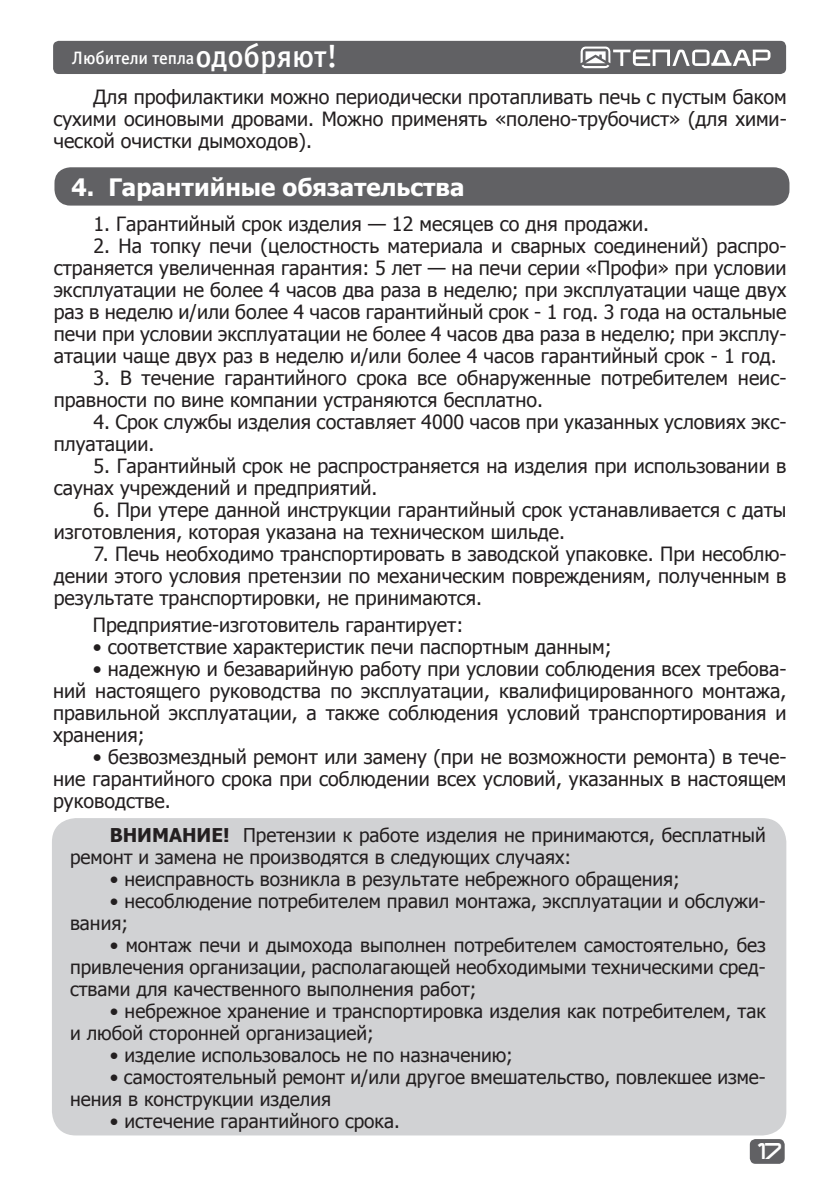
<style>
.page{position:relative;width:840px;height:1191px;background:#fff}
.page>*{position:absolute;margin:0;border:0;box-sizing:border-box;transform-origin:0 0}
.t1{font:700 24px "Tahoma";color:#fff}
.t2{font:19.6px/22px "Tahoma";color:#231f20;text-align:justify}
.t3{font:19px/22px "Tahoma";color:#231f20}
.t4{font:18px "Officina Sans Medium C";letter-spacing:-.005em;color:#fff}
.t5{font:16px "teplodar";color:#fff}
.s1{font-size:32px}
.s2{font-weight:700}
</style>
<div class="page">
<div style="left:749px;top:1139px;width:35px;height:24px;background:#616164;border-radius:6px"></div>
<div style="left:53px;top:41px;width:732px;height:33px;background:#616164;border-radius:6px"></div>
<svg style="left:580px;top:46px;width:190px;height:22px"></svg>
<div style="left:54px;top:167px;width:735px;height:39px;background:#616164;border-radius:16px"></div>
<div style="left:52px;top:818px;width:733px;height:317px;background:#d1d2d4;border-radius:24px"></div>
<p class="t4" style="left:72px;top:48px;width:267px">Любители тепла<span class="s1">одобряют!</span></p>
<p class="t2" style="left:53px;top:85px;width:734px;text-indent:40px">Для профилактики можно периодически протапливать печь с пустым баком сухими осиновыми дровами. Можно применять «полено-трубочист» (для хими&shy;ческой очистки дымоходов).</p>
<p class="t1" style="left:71px;top:170px;width:394px">4. Гарантийные обязательства</p>
<p class="t2" style="left:93px;top:211px;width:557px">1. Гарантийный срок изделия — 12 месяцев со дня продажи.</p>
<p class="t2" style="left:54px;top:233px;width:734px;text-indent:40px">2. На топку печи (целостность материала и сварных соединений) распро&shy;страняется увеличенная гарантия: 5 лет — на печи серии «Профи» при условии эксплуатации не более 4 часов два раза в неделю; при эксплуатации чаще двух раз в неделю и/или более 4 часов гарантийный срок - 1 год. 3 года на остальные печи при условии эксплуатации не более 4 часов два раза в неделю; при эксплу&shy;атации чаще двух раз в неделю и/или более 4 часов гарантийный срок - 1 год.</p>
<p class="t2" style="left:54px;top:365px;width:734px;text-indent:40px">3. В течение гарантийного срока все обнаруженные потребителем неис&shy;правности по вине компании устраняются бесплатно.</p>
<p class="t2" style="left:54px;top:409px;width:734px;text-indent:40px">4. Срок службы изделия составляет 4000 часов при указанных условиях экс&shy;плуатации.</p>
<p class="t2" style="left:54px;top:453px;width:733px;text-indent:40px">5. Гарантийный срок не распространяется на изделия при использовании в саунах учреждений и предприятий.</p>
<p class="t2" style="left:54px;top:497px;width:733px;text-indent:40px">6. При утере данной инструкции гарантийный срок устанавливается с даты изготовления, которая указана на техническом шильде.</p>
<p class="t2" style="left:54px;top:541px;width:734px;text-indent:40px">7. Печь необходимо транспортировать в заводской упаковке. При несоблю&shy;дении этого условия претензии по механическим повреждениям, полученным в результате транспортировки, не принимаются.</p>
<p class="t2" style="left:93px;top:613px;width:372px">Предприятие-изготовитель гарантирует:</p>
<p class="t2" style="left:93px;top:634px;width:520px">• соответствие характеристик печи паспортным данным;</p>
<p class="t2" style="left:53px;top:656px;width:734px;text-indent:40px">• надежную и безаварийную работу при условии соблюдения всех требова&shy;ний настоящего руководства по эксплуатации, квалифицированного монтажа, правильной эксплуатации, а также соблюдения условий транспортирования и хранения;</p>
<p class="t2" style="left:53px;top:744px;width:734px;text-indent:40px">• безвозмездный ремонт или замену (при не возможности ремонта) в тече&shy;ние гарантийного срока при соблюдении всех условий, указанных в настоящем руководстве.</p>
<p class="t3" style="left:70px;top:823px;width:697px;text-indent:40px"><span class="s2">ВНИМАНИЕ!</span> Претензии к работе изделия не принимаются, бесплатный ремонт и замена не производятся в следующих случаях:</p>
<p class="t3" style="left:110px;top:867px;width:571px">• неисправность возникла в результате небрежного обращения;</p>
<p class="t3" style="left:70px;top:889px;width:697px;text-indent:40px">• несоблюдение потребителем правил монтажа, эксплуатации и обслужи&shy;вания;</p>
<p class="t3" style="left:70px;top:933px;width:697px;text-align:justify;text-indent:40px">• монтаж печи и дымохода выполнен потребителем самостоятельно, без привлечения организации, располагающей необходимыми техническими сред&shy;ствами для качественного выполнения работ;</p>
<p class="t3" style="left:70px;top:999px;width:697px;text-indent:40px">• небрежное хранение и транспортировка изделия как потребителем, так и любой сторонней организацией;</p>
<p class="t3" style="left:110px;top:1043px;width:404px">• изделие использовалось не по назначению;</p>
<p class="t3" style="left:70px;top:1065px;width:697px;text-indent:40px">• самостоятельный ремонт и/или другое вмешательство, повлекшее изме&shy;нения в конструкции изделия</p>
<p class="t3" style="left:110px;top:1109px;width:291px">• истечение гарантийного срока.</p>
<p class="t5" style="left:753px;top:1144px;width:29px">17</p>
</div>
